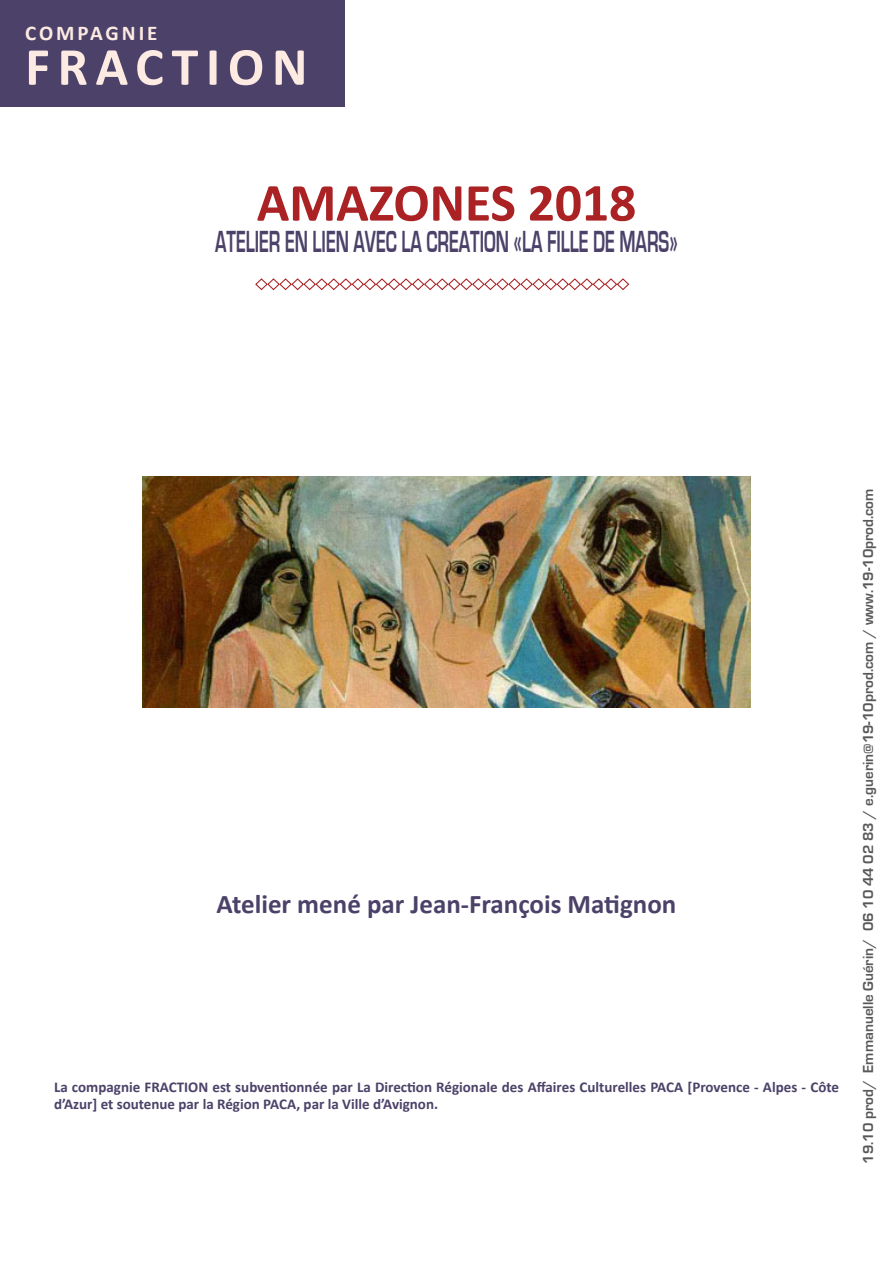
<style>
.page{position:relative;width:893px;height:1263px;background:#fff}
.page>*{position:absolute;margin:0;border:0;box-sizing:border-box;transform-origin:0 0}
.t1{font:700 54px "Calibri";letter-spacing:-.005em;color:#ab2224}
.t2{font:700 54px "Calibri";letter-spacing:.14em;color:#fdeae2}
.t3{font:700 31.5px "Eurostile";color:#4c4269;scale:.57 1}
.t4{font:700 27px "Calibri";color:#4c4269}
.t5{font:700 21px "Calibri";letter-spacing:.14em;color:#fdeae2}
.t6{font:700 15px/16.5px "Calibri";color:#4c4269}
.t7{font:700 15px "Eurostile";color:#57585a}
</style>
<div class="page">
<div style="left:0;top:0;width:344px;height:106px;background:#4c4269"></div>
<svg style="left:255px;top:278px;width:375px;height:13px"></svg>
<img style="left:142px;top:477px;width:608px;height:230px">
<p class="t5" style="left:25px;top:20px;width:134px">COMPAGNIE</p>
<p class="t2" style="left:25px;top:32px;width:284px">FRACTION</p>
<p class="t1" style="left:257px;top:168px;width:381px">AMAZONES 2018</p>
<p class="t3" style="left:215px;top:224px;width:813px">ATELIER EN LIEN AVEC LA CREATION «LA FILLE DE MARS»</p>
<p class="t4" style="left:217px;top:887px;width:461px">Atelier mené par Jean-François Matignon</p>
<p class="t6" style="left:54px;top:1079px;width:786px">La compagnie FRACTION est subventionnée par La Direction Régionale des Affaires Culturelles PACA [Provence - Alpes - Côte d’Azur] et soutenue par la Région PACA, par la Ville d’Avignon.</p>
<p class="t7" style="left:860px;top:1164px;width:677px;rotate:-90deg">19.10 prod/ Emmanuelle Guérin/ 06 10 44 02 83 / e.guerin@19-10prod.com / www.19-10prod.com</p>
</div>
